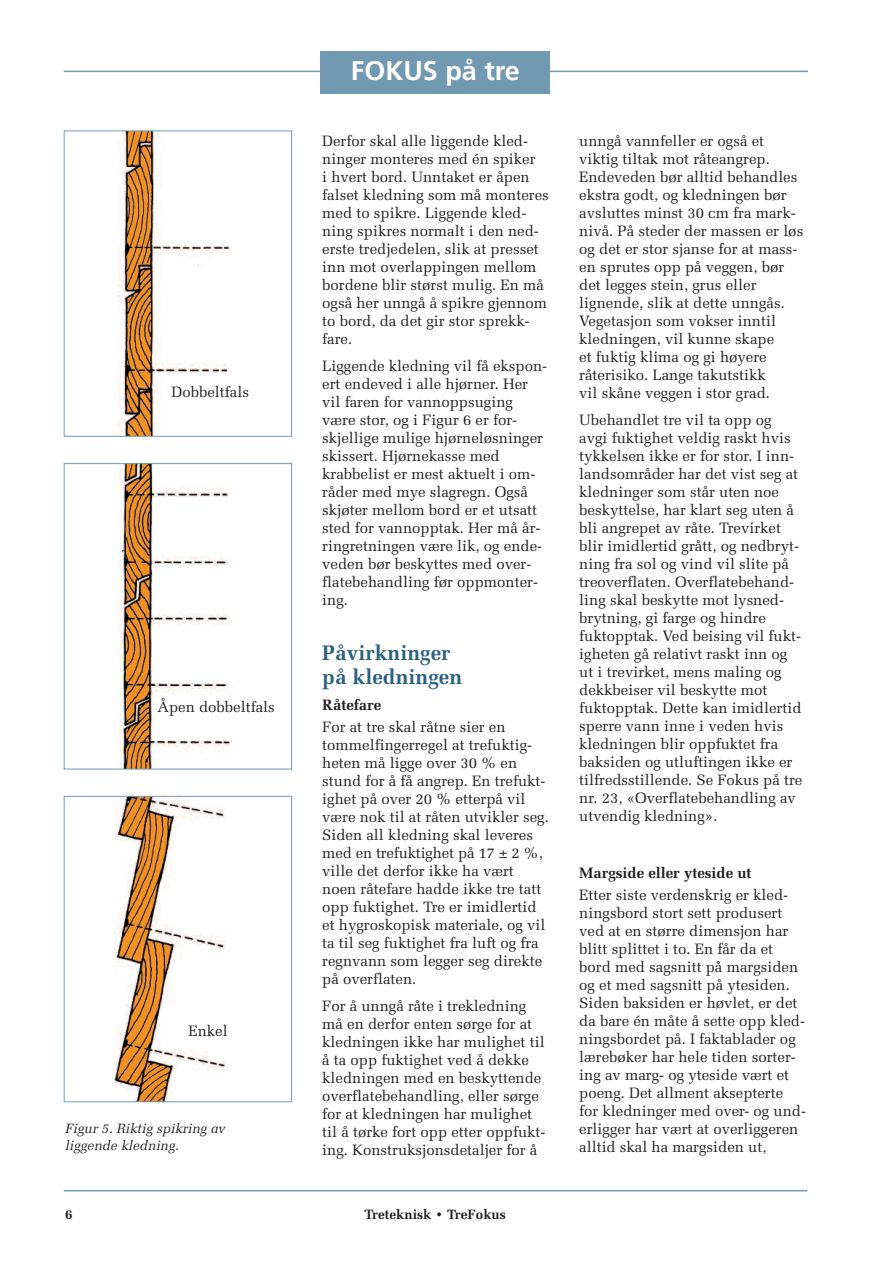
<style>
.page{position:relative;width:893px;height:1263px;background:#fff}
.page>*{position:absolute;margin:0;border:0;box-sizing:border-box;transform-origin:0 0}
.t1{font:700 27px "Frutiger";color:#fff}
.t2{font:700 21px/24px "Melior";color:#2b627f}
.t3{font:15px/18px "Melior";color:#231f20}
.t4{font:700 15px "Melior";color:#231f20}
.t5{font:italic 13.5px/16.5px "Melior";color:#231f20}
.t6{font:700 13.5px "Melior";color:#231f20}
</style>
<div class="page">
<hr style="left:64px;top:71px;width:744px;height:1px;background:#7199b1">
<img style="left:117px;top:133px;width:114px;height:302px">
<div style="left:64px;top:131px;width:228px;height:306px;border:1px solid #7199b1"></div>
<img style="left:119px;top:465px;width:114px;height:302px">
<div style="left:64px;top:463px;width:228px;height:306px;border:1px solid #7199b1"></div>
<img style="left:114px;top:798px;width:111px;height:302px">
<div style="left:64px;top:796px;width:228px;height:306px;border:1px solid #7199b1"></div>
<div style="left:170px;top:384px;width:109px;height:42px;background:#fff"></div>
<div style="left:156px;top:699px;width:127px;height:39px;background:#fff"></div>
<div style="left:187px;top:1023px;width:53px;height:25px;background:#fff"></div>
<hr style="left:64px;top:1190px;width:743px;height:1px;background:#7199b1">
<div style="left:321px;top:51px;width:229px;height:43px;background:#7199b1"></div>
<p class="t3" style="left:172px;top:383px;width:79px">Dobbeltfals</p>
<p class="t3" style="left:157px;top:698px;width:119px">Åpen dobbeltfals</p>
<p class="t3" style="left:189px;top:1022px;width:41px">Enkel</p>
<p class="t5" style="left:65px;top:1120px;width:162px">Figur 5. Riktig spikring av liggende kledning.</p>
<h1 class="t1" style="left:351px;top:59px;width:171px">FOKUS på tre</h1>
<p class="t3" style="left:322px;top:132px;width:228px">Derfor skal alle liggende kled&shy;ninger monteres med én spiker<br>i hvert bord. Unntaket er åpen falset kledning som må monteres med to spikre. Liggende kled&shy;ning spikres normalt i den ned&shy;erste tredjedelen, slik at presset inn mot overlappingen mellom bordene blir størst mulig. En må også her unngå å spikre gjennom to bord, da det gir stor sprekk&shy;fare.</p>
<p class="t3" style="left:322px;top:357px;width:226px">Liggende kledning vil få ekspon&shy;ert endeved i alle hjørner. Her vil faren for vannoppsuging være stor, og i Figur 6 er for&shy;skjellige mulige hjørneløsninger skissert. Hjørnekasse med krabbelist er mest aktuelt i om&shy;råder med mye slagregn. Også skjøter mellom bord er et utsatt sted for vannopptak. Her må år&shy;ringretningen være lik, og ende&shy;veden bør beskyttes med over&shy;flatebehandling før oppmonter&shy;ing.</p>
<h2 class="t2" style="left:322px;top:640px;width:141px">Påvirkninger på kledningen</h2>
<p class="t4" style="left:322px;top:696px;width:61px">Råtefare</p>
<p class="t3" style="left:322px;top:718px;width:228px">For at tre skal råtne sier en tommelfingerregel at trefuktig&shy;heten må ligge over 30 % en stund for å få angrep. En trefukt&shy;ighet på over 20 % etterpå vil være nok til at råten utvikler seg.<br>Siden all kledning skal leveres med en trefuktighet på 17 ± 2 %, ville det derfor ikke ha vært noen råtefare hadde ikke tre tatt opp fuktighet. Tre er imidlertid et hygroskopisk materiale, og vil ta til seg fuktighet fra luft og fra regnvann som legger seg direkte på overflaten.</p>
<p class="t3" style="left:322px;top:997px;width:225px">For å unngå råte i trekledning må en derfor enten sørge for at kledningen ikke har mulighet til å ta opp fuktighet ved å dekke kledningen med en beskyttende overflatebehandling, eller sørge for at kledningen har mulighet til å tørke fort opp etter oppfukt&shy;ing. Konstruksjonsdetaljer for å</p>
<p class="t6" style="left:65px;top:1207px;width:9px">6</p>
<p class="t6" style="left:364px;top:1207px;width:143px">Treteknisk • TreFokus</p>
<p class="t3" style="left:579px;top:132px;width:226px">unngå vannfeller er også et viktig tiltak mot råteangrep.<br>Endeveden bør alltid behandles ekstra godt, og kledningen bør avsluttes minst 30 cm fra mark&shy;nivå. På steder der massen er løs og det er stor sjanse for at mass&shy;en sprutes opp på veggen, bør det legges stein, grus eller lignende, slik at dette unngås.<br>Vegetasjon som vokser inntil kledningen, vil kunne skape<br>et fuktig klima og gi høyere råterisiko. Lange takutstikk<br>vil skåne veggen i stor grad.</p>
<p class="t3" style="left:579px;top:411px;width:225px">Ubehandlet tre vil ta opp og avgi fuktighet veldig raskt hvis tykkelsen ikke er for stor. I inn&shy;landsområder har det vist seg at kledninger som står uten noe beskyttelse, har klart seg uten å bli angrepet av råte. Trevirket blir imidlertid grått, og nedbryt&shy;ning fra sol og vind vil slite på treoverflaten. Overflatebehand&shy;ling skal beskytte mot lysned&shy;brytning, gi farge og hindre fuktopptak. Ved beising vil fukt&shy;igheten gå relativt raskt inn og ut i trevirket, mens maling og dekkbeiser vil beskytte mot fuktopptak. Dette kan imidlertid sperre vann inne i veden hvis kledningen blir oppfuktet fra baksiden og utluftingen ikke er tilfredsstillende. Se Fokus på tre nr. 23, «Overflatebehandling av utvendig kledning».</p>
<p class="t4" style="left:579px;top:864px;width:174px">Margside eller yteside ut</p>
<p class="t3" style="left:579px;top:886px;width:228px">Etter siste verdenskrig er kled&shy;ningsbord stort sett produsert ved at en større dimensjon har blitt splittet i to. En får da et bord med sagsnitt på margsiden og et med sagsnitt på ytesiden.<br>Siden baksiden er høvlet, er det da bare én måte å sette opp kled&shy;ningsbordet på. I faktablader og lærebøker har hele tiden sorter&shy;ing av marg- og yteside vært et poeng. Det allment aksepterte for kledninger med over- og und&shy;erligger har vært at overliggeren alltid skal ha margsiden ut,</p>
</div>
